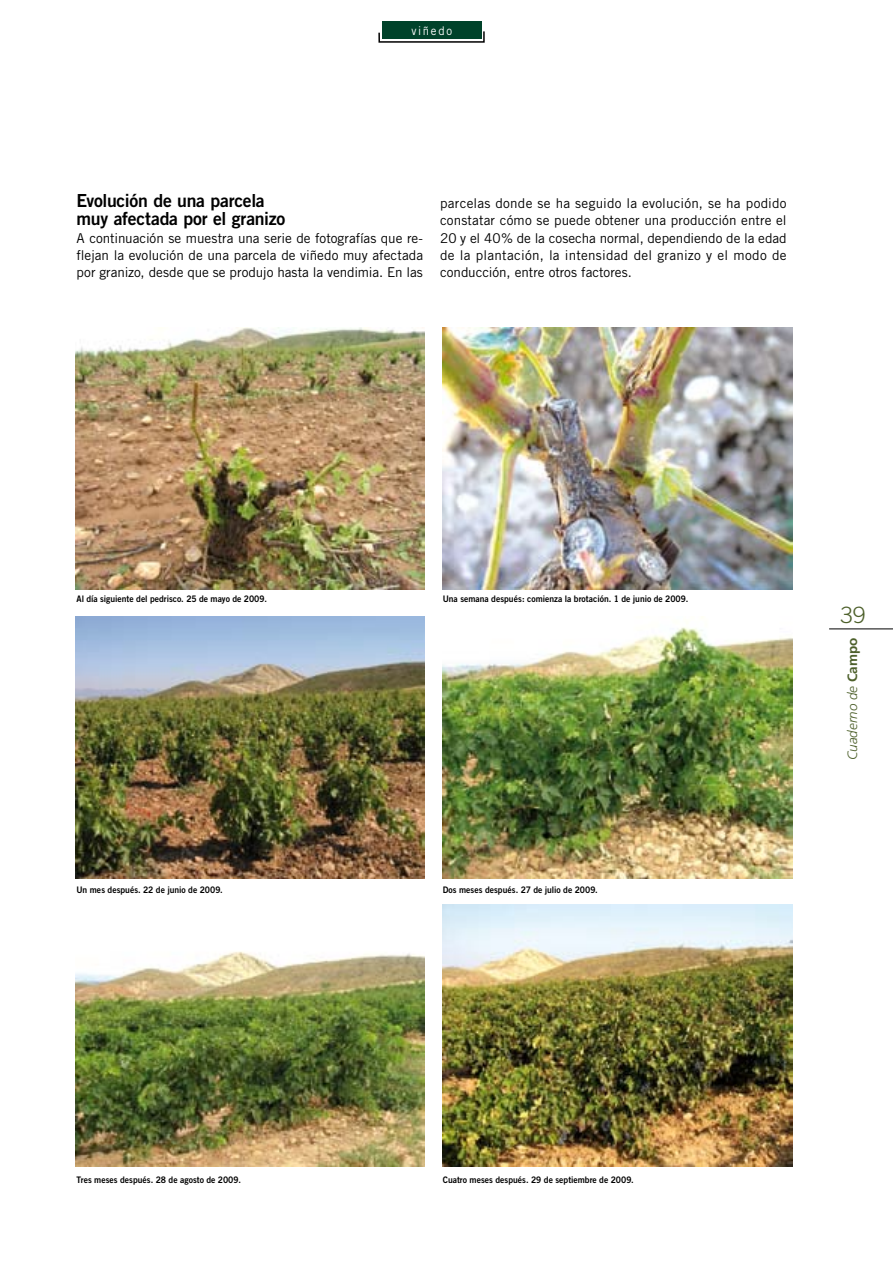
<style>
.page{position:relative;width:893px;height:1263px;background:#fff}
.page>*{position:absolute;margin:0;border:0;box-sizing:border-box;transform-origin:0 0}
.t1{font:300 22.5px "Trade Gothic";color:#4d602b}
.t2{font:18px/18px "Trade Gothic Bold Two";letter-spacing:-.015em;color:#000}
.t3{font:13.5px/17.2px "Trade Gothic";color:#000;text-align:justify}
.t4{font:italic 300 13.5px "Frutiger";color:#4d602b}
.t5{font:12px "Trade Gothic";letter-spacing:.15em;color:#fff;scale:.95 1}
.t6{font:9px "Trade Gothic Bold Two";color:#000;scale:.95 1}
.s1{font-weight:700;font-style:normal}
</style>
<div class="page">
<hr style="left:829px;top:628px;width:64px;height:1px;background:#000">
<img style="left:75px;top:327px;width:350px;height:262px">
<img style="left:443px;top:327px;width:349px;height:262px">
<img style="left:75px;top:616px;width:350px;height:262px">
<img style="left:443px;top:616px;width:349px;height:262px">
<img style="left:75px;top:951px;width:350px;height:215px">
<img style="left:443px;top:904px;width:349px;height:262px">
<svg style="left:378px;top:30px;width:107px;height:13px"></svg>
<div style="left:382px;top:21px;width:99px;height:18px;background:#00422a"></div>
<p class="t5" style="left:411px;top:23px;width:44px">viñedo</p>
<h2 class="t2" style="left:77px;top:192px;width:210px">Evolución de una parcela muy afectada por el granizo</h2>
<p class="t3" style="left:77px;top:229px;width:348px">A continuación se muestra una serie de fotografías que re&shy;flejan la evolución de una parcela de viñedo muy afectada por granizo, desde que se produjo hasta la vendimia. En las</p>
<p class="t3" style="left:440px;top:194px;width:348px">parcelas donde se ha seguido la evolución, se ha podido constatar cómo se puede obtener una producción entre el 20 y el 40% de la cosecha normal, dependiendo de la edad de la plantación, la intensidad del granizo y el modo de conducción, entre otros factores.</p>
<p class="t6" style="left:77px;top:593px;width:202px">Al día siguiente del pedrisco. 25 de mayo de 2009.</p>
<p class="t6" style="left:443px;top:593px;width:260px">Una semana después: comienza la brotación. 1 de junio de 2009.</p>
<p class="t6" style="left:77px;top:884px;width:156px">Un mes después. 22 de junio de 2009.</p>
<p class="t6" style="left:443px;top:884px;width:165px">Dos meses después. 27 de julio de 2009.</p>
<p class="t6" style="left:77px;top:1174px;width:175px">Tres meses después. 28 de agosto de 2009.</p>
<p class="t6" style="left:443px;top:1174px;width:203px">Cuatro meses después. 29 de septiembre de 2009.</p>
<h1 class="t1" style="left:840px;top:601px;width:27px">39</h1>
<p class="t4" style="left:845px;top:760px;width:124px;rotate:-90deg">Cuaderno de <span class="s1">Campo</span></p>
</div>
